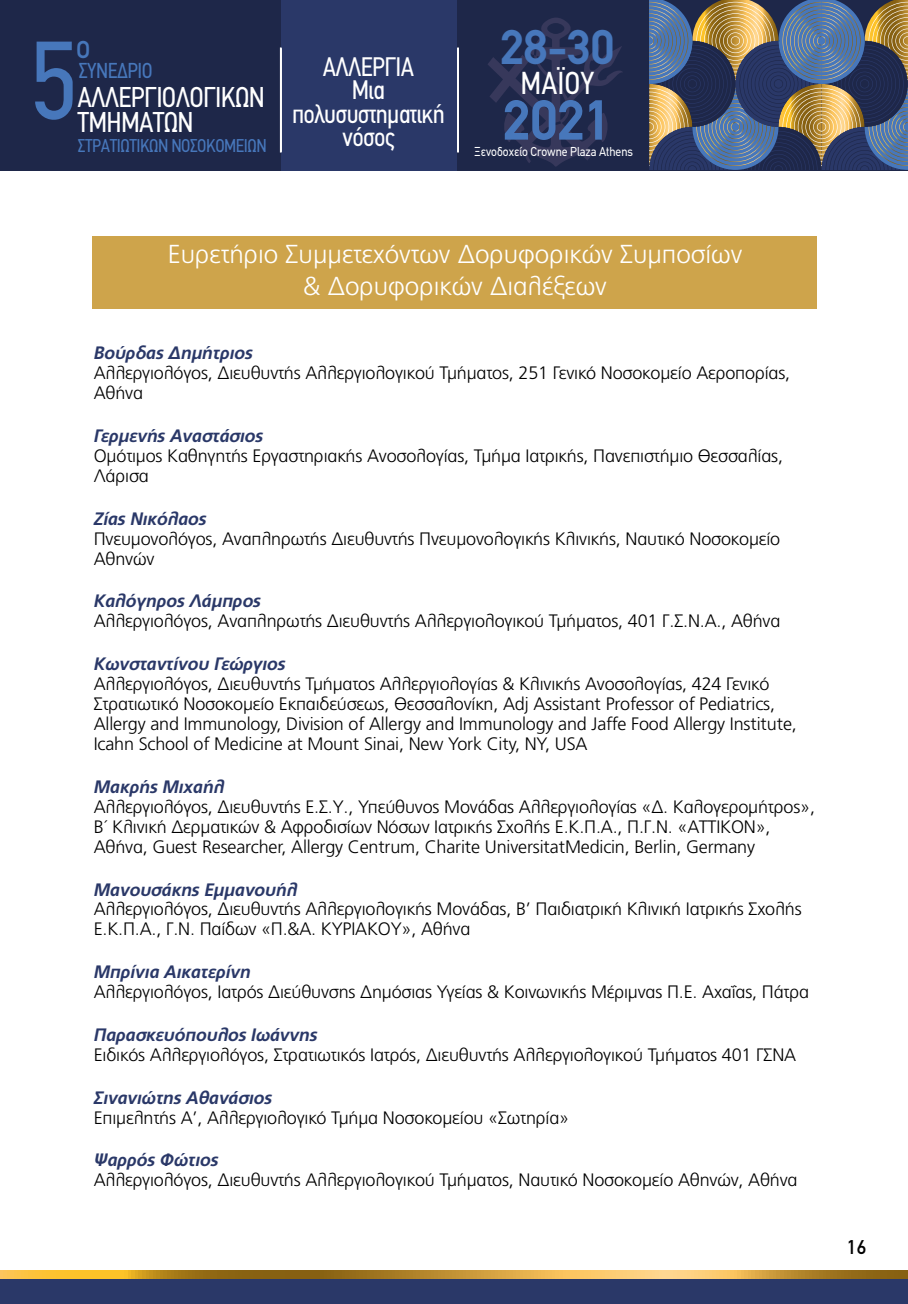
<style>
.page{position:relative;width:908px;height:1304px;background:#fff}
.page>*{position:absolute;margin:0;border:0;box-sizing:border-box;transform-origin:0 0}
.t1{font:111.2px "PF Din Text Condensed";color:#4777bb}
.t2{font:700 56.8px "PF Din Text";color:#4777bb}
.t3{font:700 49px "PF Din Text";color:#4777bb}
.t4{font:34.4px "PF Din Text Condensed";color:#4777bb}
.t5{font:31.8px "PF Din Text Condensed";color:#fff}
.t6{font:28.8px/25px "PF Din Text Condensed";letter-spacing:-.025em;color:#fff}
.t7{font:27px/23.4px "PF Din Text Condensed";letter-spacing:-.025em;color:#fff;text-align:center}
.t8{font:300 26px/31.2px "PF Catalog";color:#fff;text-align:center}
.t9{font:21.6px "PF Din Text Condensed";letter-spacing:-.025em;color:#4777bb}
.t10{font:500 20px "PF Din Text";color:#000}
.t11{font:18.6px "PF Din Text Condensed";letter-spacing:-.025em;color:#4777bb}
.t12{font:300 18px/20px "PF Catalog";letter-spacing:-.01em;color:#000}
.t13{font:italic 700 18px "PF Catalog";letter-spacing:-.01em;color:#2a3868}
.t14{font:13px "PF Din Text";color:#fff;scale:.91 1}
</style>
<div class="page">
<div style="left:0;top:0;width:907px;height:171px;background:#1e2749"></div>
<svg style="left:649px;top:0;width:259px;height:171px"></svg>
<div style="left:281px;top:0;width:175px;height:171px;background:#2a3868"></div>
<svg style="left:280px;top:47px;width:1px;height:106px"></svg>
<svg style="left:457px;top:47px;width:1px;height:106px"></svg>
<svg style="left:488px;top:18px;width:134px;height:149px"></svg>
<div style="left:0;top:1278px;width:907px;height:26px;background:#2a3868"></div>
<svg style="left:0;top:1271px;width:907px;height:7px;background:#c89938"></svg>
<div style="left:91px;top:237px;width:725px;height:72px;background:#cea44b"></div>
<h3 class="t4" style="left:76px;top:27px;width:16px">ο</h3>
<p class="t9" style="left:79px;top:58px;width:75px">ΣΥΝΕ∆ΡΙΟ</p>
<h3 class="t6" style="left:77px;top:84px;width:189px">ΑΛΛΕΡΓΙΟΛΟΓΙΚΩΝ<br>ΤΜΗΜΑΤΩΝ</h3>
<p class="t11" style="left:78px;top:135px;width:190px">ΣΤΡΑΤΙΩΤΙΚΩΝ ΝΟΣΟΚΟΜΕΙΩΝ</p>
<h1 class="t1" style="left:31px;top:17px;width:48px">5</h1>
<h3 class="t7" style="left:292px;top:55px;width:154px">ΑΛΛΕΡΓΙΑ<br>Μια πολυσυστηµατική νόσος</h3>
<h3 class="t3" style="left:500px;top:18px;width:115px">28-30</h3>
<h2 class="t2" style="left:503px;top:87px;width:110px">2021</h2>
<h3 class="t5" style="left:520px;top:64px;width:75px">ΜΑΪΟΥ</h3>
<p class="t14" style="left:474px;top:144px;width:176px">Ξενοδοχείο Crowne Plaza Athens</p>
<h3 class="t8" style="left:168px;top:239px;width:575px">Ευρετήριο Συμμετεχόντων Δορυφορικών Συμποσίων &amp; Δορυφορικών Διαλέξεων</h3>
<p class="t13" style="left:94px;top:343px;width:160px">Βούρδας Δημήτριος</p>
<p class="t12" style="left:94px;top:363px;width:697px">Αλλεργιολόγος, Διευθυντής Αλλεργιολογικού Τμήματος, 251 Γενικό Νοσοκομείο Αεροπορίας,<br>Αθήνα</p>
<p class="t13" style="left:94px;top:425px;width:171px">Γερμενής Αναστάσιος</p>
<p class="t12" style="left:94px;top:446px;width:690px">Ομότιμος Καθηγητής Εργαστηριακής Ανοσολογίας, Τμήμα Ιατρικής, Πανεπιστήμιο Θεσσαλίας,<br>Λάρισα</p>
<p class="t13" style="left:94px;top:508px;width:114px">Ζίας Νικόλαος</p>
<p class="t12" style="left:94px;top:529px;width:687px">Πνευμονολόγος, Αναπληρωτής Διευθυντής Πνευμονολογικής Κλινικής, Ναυτικό Νοσοκομείο<br>Αθηνών</p>
<p class="t13" style="left:94px;top:591px;width:169px">Καλόγηρος Λάμπρος</p>
<p class="t12" style="left:94px;top:611px;width:687px">Αλλεργιολόγος, Αναπληρωτής Διευθυντής Αλλεργιολογικού Τμήματος, 401 Γ.Σ.Ν.Α., Αθήνα</p>
<p class="t13" style="left:94px;top:653px;width:193px">Κωνσταντίνου Γεώργιος</p>
<p class="t12" style="left:94px;top:674px;width:704px">Αλλεργιολόγος, Διευθυντής Τμήματος Αλλεργιολογίας &amp; Κλινικής Ανοσολογίας, 424 Γενικό Στρατιωτικό Νοσοκομείο Εκπαιδεύσεως, Θεσσαλονίκη, Adj Assistant Professor of Pediatrics, Allergy and Immunology, Division of Allergy and Immunology and Jaffe Food Allergy Institute, Icahn School of Medicine at Mount Sinai, New York City, NY, USA</p>
<p class="t13" style="left:94px;top:776px;width:132px">Μακρής Μιχαήλ</p>
<p class="t12" style="left:94px;top:797px;width:722px">Αλλεργιολόγος, Διευθυντής Ε.Σ.Υ., Υπεύθυνος Μονάδας Αλλεργιολογίας «Δ. Καλογερομήτρος»,<br>Β΄ Κλινική Δερματικών &amp; Αφροδισίων Νόσων Ιατρικής Σχολής Ε.Κ.Π.Α., Π.Γ.Ν. «ΑΤΤΙΚΟΝ»,<br>Αθήνα, Guest Researcher, Allergy Centrum, Charite UniversitatMedicin, Berlin, Germany</p>
<p class="t13" style="left:94px;top:879px;width:205px">Μανουσάκης Εμμανουήλ</p>
<p class="t12" style="left:94px;top:900px;width:709px">Αλλεργιολόγος, Διευθυντής Αλλεργιολογικής Μονάδας, Β’ Παιδιατρική Κλινική Ιατρικής Σχολής<br>Ε.Κ.Π.Α., Γ.Ν. Παίδων «Π.&amp;Α. ΚΥΡΙΑΚΟΥ», Αθήνα</p>
<p class="t13" style="left:94px;top:961px;width:158px">Μπρίνια Αικατερίνη</p>
<p class="t12" style="left:94px;top:982px;width:716px">Αλλεργιολόγος, Ιατρός Διεύθυνσης Δημόσιας Υγείας &amp; Κοινωνικής Μέριμνας Π.Ε. Αχαΐας, Πάτρα</p>
<p class="t13" style="left:94px;top:1024px;width:225px">Παρασκευόπουλος Ιωάννης</p>
<p class="t12" style="left:94px;top:1045px;width:703px">Ειδικός Αλλεργιολόγος, Στρατιωτικός Ιατρός, Διευθυντής Αλλεργιολογικού Τμήματος 401 ΓΣΝΑ</p>
<p class="t13" style="left:94px;top:1087px;width:180px">Σινανιώτης Αθανάσιος</p>
<p class="t12" style="left:94px;top:1108px;width:476px">Επιμελητής Α’, Αλλεργιολογικό Τμήμα Νοσοκομείου «Σωτηρία»</p>
<p class="t13" style="left:94px;top:1149px;width:126px">Ψαρρός Φώτιος</p>
<p class="t12" style="left:94px;top:1170px;width:705px">Αλλεργιολόγος, Διευθυντής Αλλεργιολογικού Τμήματος, Ναυτικό Νοσοκομείο Αθηνών, Αθήνα</p>
<p class="t10" style="left:846px;top:1235px;width:20px">16</p>
</div>
